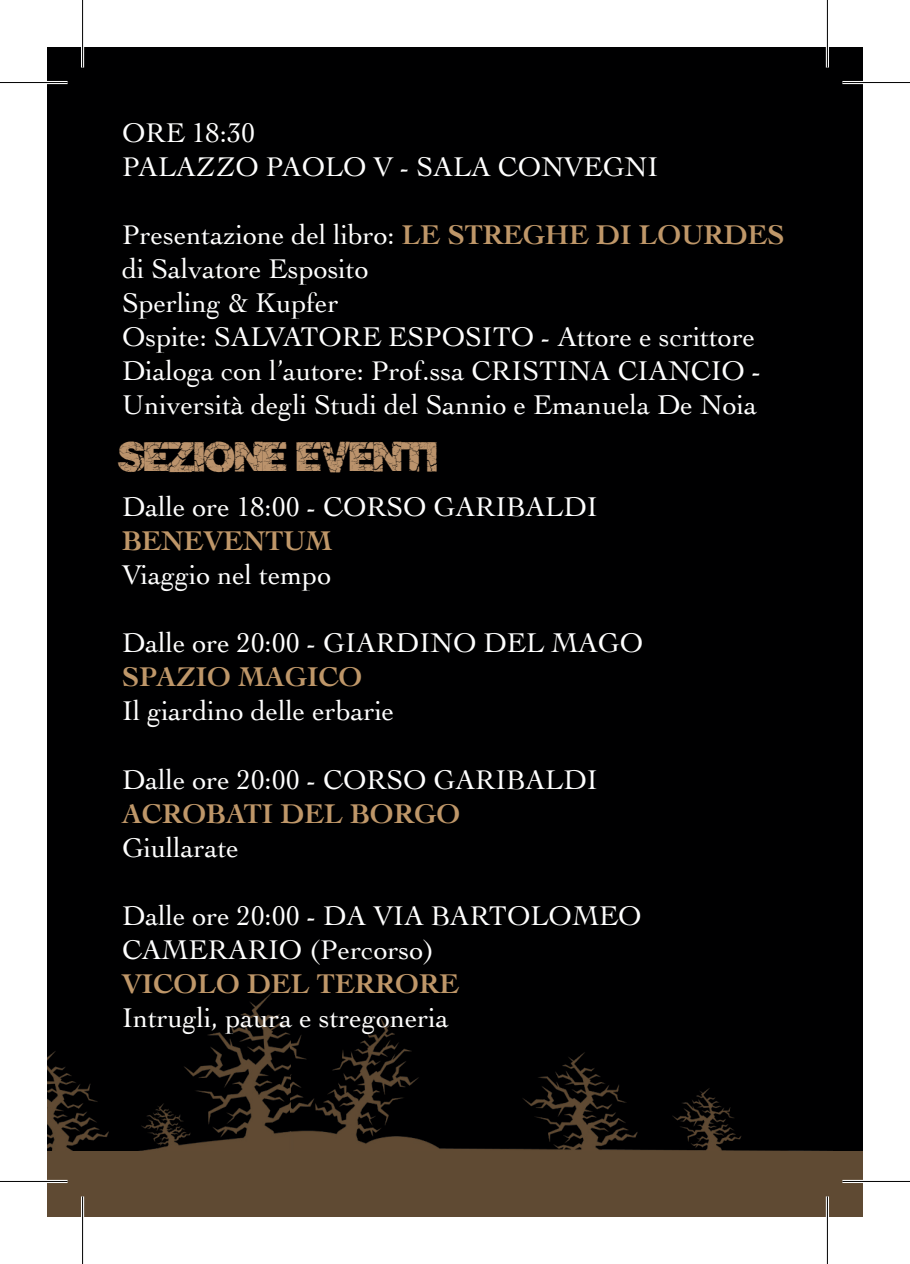
<style>
.page{position:relative;width:910px;height:1264px;background:#fff}
.page>*{position:absolute;margin:0;border:0;box-sizing:border-box;transform-origin:0 0}
.t1{font:35.5px "Crackvetica";color:#bb936c}
.t2{font:28.25px/34px "Cochin";color:#fff}
.t3{font:700 28.25px "Cochin";color:#bf9769}
.s1{font-weight:700;color:#bf9769}
</style>
<div class="page">
<div style="left:47px;top:47px;width:815px;height:1169px;background:#000001"></div>
<img style="left:291px;top:1016px;width:536px;height:135px">
<img style="left:47px;top:993px;width:244px;height:158px">
<div style="left:47px;top:1151px;width:815px;height:65px;background:#5f4a33"></div>
<hr style="left:0;top:81px;width:68px;height:3px;background:#fff">
<hr style="left:842px;top:81px;width:67px;height:3px;background:#fff">
<hr style="left:0;top:1179px;width:68px;height:3px;background:#fff">
<hr style="left:842px;top:1179px;width:67px;height:3px;background:#fff">
<hr style="left:81px;top:0;width:3px;height:68px;background:#fff">
<hr style="left:81px;top:1196px;width:3px;height:67px;background:#fff">
<hr style="left:825px;top:0;width:3px;height:68px;background:#fff">
<hr style="left:825px;top:1196px;width:3px;height:67px;background:#fff">
<hr style="left:0;top:82px;width:68px;height:1px;background:#000">
<hr style="left:842px;top:82px;width:67px;height:1px;background:#000">
<hr style="left:0;top:1180px;width:68px;height:1px;background:#000">
<hr style="left:842px;top:1180px;width:67px;height:1px;background:#000">
<hr style="left:82px;top:0;width:1px;height:68px;background:#000">
<hr style="left:82px;top:1196px;width:1px;height:67px;background:#000">
<hr style="left:826px;top:0;width:1px;height:68px;background:#000">
<hr style="left:826px;top:1196px;width:1px;height:67px;background:#000">
<p class="t2" style="left:122px;top:114px;width:537px">ORE 18:30<br>PALAZZO PAOLO V - SALA CONVEGNI</p>
<p class="t2" style="left:122px;top:216px;width:663px">Presentazione del libro: <span class="s1">LE STREGHE DI LOURDES </span>di Salvatore Esposito<br>Sperling &amp; Kupfer<br>Ospite: SALVATORE ESPOSITO - Attore e scrittore Dialoga con l’autore: Prof.ssa CRISTINA CIANCIO - Università degli Studi del Sannio e Emanuela De Noia</p>
<p class="t1" style="left:119px;top:442px;width:320px">SEZIONE EVENTI</p>
<p class="t2" style="left:122px;top:488px;width:477px">Dalle ore 18:00 - CORSO GARIBALDI</p>
<p class="t3" style="left:122px;top:522px;width:212px">BENEVENTUM</p>
<p class="t2" style="left:122px;top:557px;width:210px">Viaggio nel tempo</p>
<p class="t2" style="left:122px;top:625px;width:522px">Dalle ore 20:00 - GIARDINO DEL MAGO</p>
<p class="t3" style="left:122px;top:658px;width:242px">SPAZIO MAGICO</p>
<p class="t2" style="left:122px;top:693px;width:273px">Il giardino delle erbarie</p>
<p class="t2" style="left:122px;top:761px;width:477px">Dalle ore 20:00 - CORSO GARIBALDI</p>
<p class="t3" style="left:122px;top:794px;width:339px">ACROBATI DEL BORGO</p>
<p class="t2" style="left:122px;top:829px;width:118px">Giullarate</p>
<p class="t2" style="left:122px;top:897px;width:520px">Dalle ore 20:00 - DA VIA BARTOLOMEO<br>CAMERARIO (Percorso)</p>
<p class="t3" style="left:122px;top:964px;width:338px">VICOLO DEL TERRORE</p>
<p class="t2" style="left:122px;top:999px;width:328px">Intrugli, paura e stregoneria</p>
</div>
